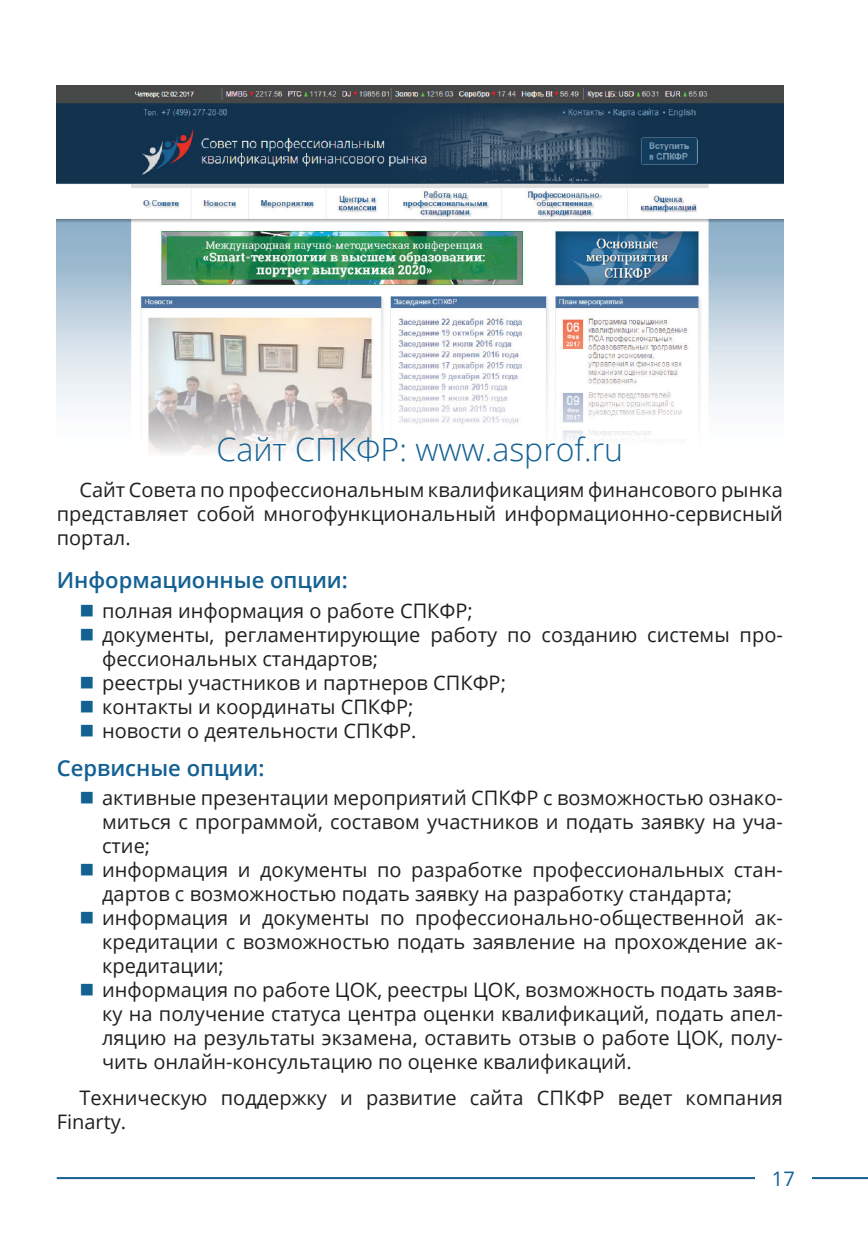
<style>
.page{position:relative;width:868px;height:1248px;background:#fff}
.page>*{position:absolute;margin:0;border:0;box-sizing:border-box;transform-origin:0 0}
.t1{font:300 32px "Open Sans";color:#136093}
.t2{font:600 22px "Open Sans";color:#136093}
.t3{font:20px/24px "Open Sans";color:#231f20}
.t4{font:20px "Open Sans";color:#136093}
</style>
<div class="page">
<hr style="left:57px;top:1176px;width:810px;height:2px;background:#136093">
<div style="left:755px;top:1165px;width:56px;height:26px;background:#fff"></div>
<img style="left:57px;top:86px;width:726px;height:368px">
<h1 class="t1" style="left:216px;top:427px;width:408px">Сайт СПКФР: www.asprof.ru</h1>
<p class="t3" style="left:57px;top:477px;width:727px;text-align:justify;text-indent:23px">Сайт Совета по профессиональным квалификациям финансового рынка представляет собой многофункциональный информационно-сервисный портал.</p>
<p class="t2" style="left:57px;top:565px;width:292px">Информационные опции:</p>
<p class="t3" style="left:102px;top:598px;width:682px">полная информация о работе СПКФР;<br>документы, регламентирующие работу по созданию системы про&shy;фессиональных стандартов;<br>реестры участников и партнеров СПКФР;<br>контакты и координаты СПКФР;<br>новости о деятельности СПКФР.</p>
<p class="t2" style="left:57px;top:752px;width:209px">Сервисные опции:</p>
<p class="t3" style="left:102px;top:785px;width:682px">активные презентации мероприятий СПКФР с возможностью ознако&shy;миться с программой, составом участников и подать заявку на уча&shy;стие;<br>информация и документы по разработке профессиональных стан&shy;дартов с возможностью подать заявку на разработку стандарта; информация и документы по профессионально-общественной ак&shy;кредитации с возможностью подать заявление на прохождение ак&shy;кредитации;<br>информация по работе ЦОК, реестры ЦОК, возможность подать заяв&shy;ку на получение статуса центра оценки квалификаций, подать апел&shy;ляцию на результаты экзамена, оставить отзыв о работе ЦОК, полу&shy;чить онлайн-консультацию по оценке квалификаций.</p>
<p class="t3" style="left:57px;top:1084px;width:727px;text-indent:23px">Техническую поддержку и развитие сайта СПКФР ведет компания<br>Finarty.</p>
<p class="t4" style="left:771px;top:1165px;width:24px">17</p>
</div>
